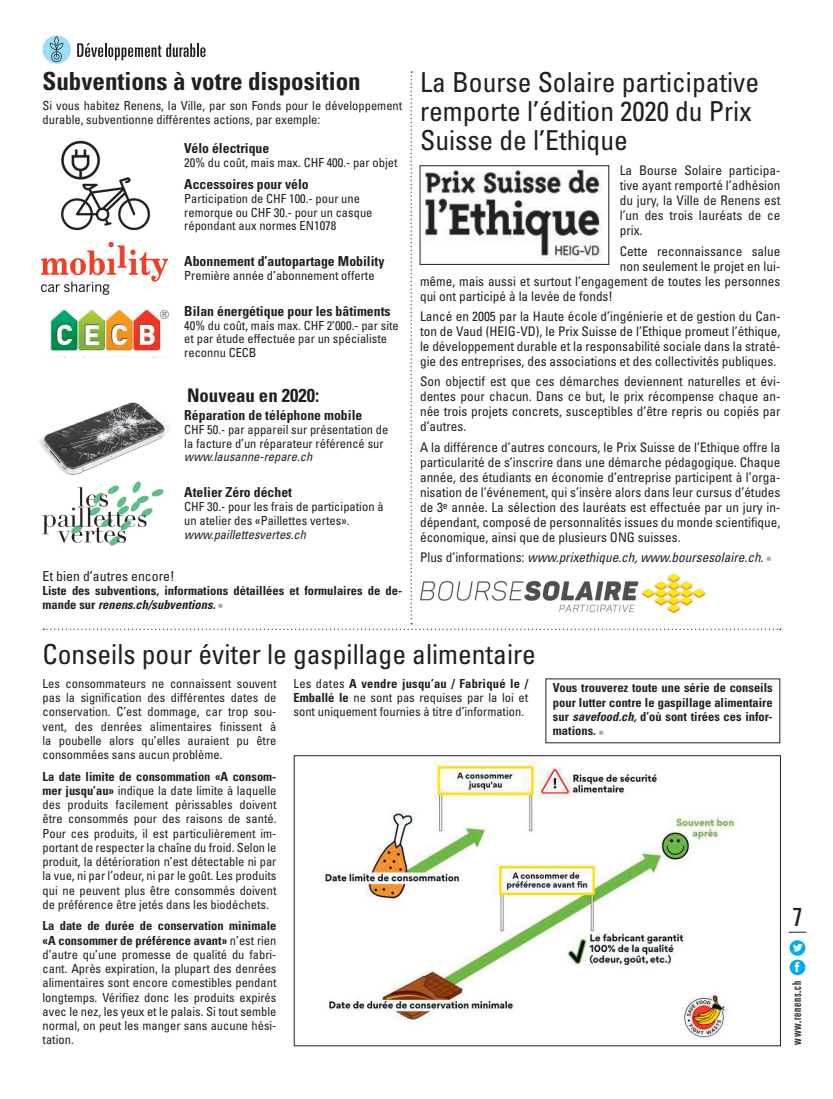
<style>
.page{position:relative;width:833px;height:1099px;background:#fff}
.page>*{position:absolute;margin:0;border:0;box-sizing:border-box;transform-origin:0 0}
.CIR_Base{font:condensed 27.5px/28.8px "Univers LT Std";color:#231f20}
.CIR_Base-2{font:700 condensed 25px "Univers LT Std";color:#231f20}
.t1{font:ultra-condensed 25px "Univers LT Std";color:#231f20}
.CIR_Base-3{font:700 condensed 18.75px "Univers LT Std";color:#231f20}
.CIR_Base-4{font:700 condensed 13.75px "Univers LT Std";color:#231f20}
.CIR_Base-5{font:condensed 13.75px "Univers LT Std";color:#231f20}
.CIR_Base-6{font:condensed 13.25px/15px "Univers LT Std";color:#231f20;text-align:justify}
.CIR_Base-7{font:italic condensed 13.25px "Univers LT Std";color:#231f20}
.CIR_Base-8{font:condensed 12.5px/14.2px "Univers LT Std";color:#231f20;text-align:justify}
.CIR_Base-9{font:700 condensed 12.5px/14.2px "Univers LT Std";color:#231f20}
.CIR_Base-10{font:italic condensed 12.5px "Univers LT Std";color:#231f20}
.t2{font:ultra-condensed 12.5px "Univers LT Std";letter-spacing:.06em;color:#231f20}
.s1{font-style:italic}
.s2{font-weight:400;font-size:14.38px;color:#a8a9ad}
.s3{font-style:normal}
.s4{font-style:normal;font-size:14.38px;color:#a8a9ad}
.s5{font-weight:700}
</style>
<div class="page">
<svg style="left:43px;top:35px;width:28px;height:29px"></svg>
<svg style="left:77px;top:43px;width:128px;height:17px"></svg>
<svg style="left:50px;top:36px;width:13px;height:26px"></svg>
<img style="left:61px;top:140px;width:90px;height:91px">
<img style="left:41px;top:241px;width:128px;height:54px">
<img style="left:50px;top:309px;width:119px;height:42px">
<img style="left:39px;top:402px;width:130px;height:73px">
<img style="left:42px;top:481px;width:122px;height:65px">
<img style="left:325px;top:758px;width:413px;height:280px">
<div style="left:294px;top:755px;width:486px;height:291px;border:1px solid #231f20"></div>
<img style="left:420px;top:573px;width:288px;height:41px">
<img style="left:424px;top:167px;width:178px;height:92px">
<div style="left:420px;top:165px;width:189px;height:100px;border:1px solid #231f20"></div>
<svg style="left:789px;top:940px;width:16px;height:15px"></svg>
<svg style="left:793px;top:943px;width:9px;height:8px"></svg>
<svg style="left:789px;top:959px;width:16px;height:16px"></svg>
<svg style="left:794px;top:961px;width:5px;height:11px"></svg>
<svg style="left:788px;top:931px;width:18px;height:1px"></svg>
<p class="CIR_Base-2" style="left:43px;top:65px;width:320px">Subventions à votre disposition</p>
<p class="CIR_Base-8" style="left:43px;top:99px;width:361px;line-height:13.8px">Si vous habitez Renens, la Ville, par son Fonds pour le développement durable, subventionne différentes actions, par exemple:</p>
<p class="CIR_Base-4" style="left:184px;top:140px;width:87px">Vélo électrique</p>
<p class="CIR_Base-8" style="left:184px;top:155px;width:215px">20% du coût, mais max. CHF 400.- par objet</p>
<p class="CIR_Base-4" style="left:184px;top:176px;width:126px">Accessoires pour vélo</p>
<p class="CIR_Base-8" style="left:184px;top:191px;width:190px;line-height:13.8px;text-align:left">Participation de CHF 100.- pour une remorque ou CHF 30.- pour un casque répondant aux normes EN1078</p>
<p class="CIR_Base-4" style="left:184px;top:253px;width:202px">Abonnement d’autopartage Mobility</p>
<p class="CIR_Base-8" style="left:184px;top:268px;width:192px">Première année d’abonnement offerte</p>
<p class="CIR_Base-4" style="left:184px;top:302px;width:208px">Bilan énergétique pour les bâtiments</p>
<p class="CIR_Base-8" style="left:184px;top:318px;width:216px;line-height:13.8px;text-align:left">40% du coût, mais max. CHF 2’000.- par site et par étude effectuée par un spécialiste reconnu CECB</p>
<p class="CIR_Base-3" style="left:187px;top:383px;width:134px">Nouveau en 2020:</p>
<p class="CIR_Base-4" style="left:184px;top:407px;width:179px">Réparation de téléphone mobile</p>
<p class="CIR_Base-8" style="left:184px;top:422px;width:206px">CHF 50.- par appareil sur présentation de</p>
<p class="CIR_Base-8" style="left:184px;top:436px;width:201px">la facture d’un réparateur référencé sur</p>
<p class="CIR_Base-10" style="left:184px;top:449px;width:129px">www.lausanne-repare.ch</p>
<p class="CIR_Base-4" style="left:184px;top:484px;width:109px">Atelier Zéro déchet</p>
<p class="CIR_Base-8" style="left:184px;top:499px;width:201px">CHF 30.- pour les frais de participation à</p>
<p class="CIR_Base-8" style="left:184px;top:513px;width:167px">un atelier des «Paillettes vertes».</p>
<p class="CIR_Base-10" style="left:184px;top:526px;width:123px">www.paillettesvertes.ch</p>
<p class="CIR_Base-5" style="left:43px;top:568px;width:134px">Et bien d’autres encore!</p>
<p class="CIR_Base-9" style="left:43px;top:584px;width:361px;line-height:13.8px">Liste des subventions, informations détaillées et formulaires de de&shy;mande sur <span class="s1">renens.ch/subventions.</span> <span class="s2">•</span></p>
<p class="CIR_Base" style="left:420px;top:67px;width:341px">La Bourse Solaire participative remporte l’édition 2020 du Prix<br>Suisse de l’Ethique</p>
<p class="CIR_Base-6" style="left:620px;top:163px;width:162px">La Bourse Solaire participa&shy;tive ayant remporté l’adhésion du jury, la Ville de Renens est l’un des trois lauréats de ce prix.</p>
<p class="CIR_Base-6" style="left:620px;top:243px;width:162px">Cette reconnaissance salue</p>
<p class="CIR_Base-6" style="left:620px;top:258px;width:162px">non seulement le projet en lui-</p>
<p class="CIR_Base-6" style="left:420px;top:273px;width:362px">même, mais aussi et surtout l’engagement de toutes les personnes</p>
<p class="CIR_Base-6" style="left:420px;top:288px;width:194px">qui ont participé à la levée de fonds!</p>
<p class="CIR_Base-6" style="left:420px;top:308px;width:362px">Lancé en 2005 par la Haute école d’ingénierie et de gestion du Can&shy;ton de Vaud (HEIG-VD), le Prix Suisse de l’Ethique promeut l’éthique, le développement durable et la responsabilité sociale dans la straté&shy;gie des entreprises, des associations et des collectivités publiques.</p>
<p class="CIR_Base-6" style="left:420px;top:374px;width:362px">Son objectif est que ces démarches deviennent naturelles et évi&shy;dentes pour chacun. Dans ce but, le prix récompense chaque an&shy;née trois projets concrets, susceptibles d’être repris ou copiés par d’autres.</p>
<p class="CIR_Base-6" style="left:420px;top:439px;width:362px">A la différence d’autres concours, le Prix Suisse de l’Ethique offre la particularité de s’inscrire dans une démarche pédagogique. Chaque année, des étudiants en économie d’entreprise participent à l’orga&shy;nisation de l’événement, qui s’insère alors dans leur cursus d’études de 3<sup>e</sup> année. La sélection des lauréats est effectuée par un jury in&shy;dépendant, composé de personnalités issues du monde scientifique, économique, ainsi que de plusieurs ONG suisses.</p>
<p class="CIR_Base-7" style="left:420px;top:549px;width:352px"><span class="s3">Plus d’informations:</span> www.prixethique.ch, www.boursesolaire.ch. <span class="s4">•</span></p>
<p class="CIR_Base" style="left:43px;top:639px;width:495px">Conseils pour éviter le gaspillage alimentaire</p>
<p class="CIR_Base-8" style="left:43px;top:676px;width:235px">Les consommateurs ne connaissent souvent pas la signification des différentes dates de conservation. C’est dommage, car trop sou&shy;vent, des denrées alimentaires finissent à la poubelle alors qu’elles auraient pu être consommées sans aucun problème.</p>
<p class="CIR_Base-8" style="left:43px;top:768px;width:235px"><span class="s5">La date limite de consommation «A consom&shy;mer jusqu’au»</span> indique la date limite à laquelle des produits facilement périssables doivent être consommés pour des raisons de santé.<br>Pour ces produits, il est particulièrement im&shy;portant de respecter la chaîne du froid. Selon le produit, la détérioration n’est détectable ni par la vue, ni par l’odeur, ni par le goût. Les produits qui ne peuvent plus être consommés doivent de préférence être jetés dans les biodéchets.</p>
<p class="CIR_Base-8" style="left:43px;top:918px;width:235px"><span class="s5">La date de durée de conservation minimale «A consommer de préférence avant»</span> n’est rien d’autre qu’une promesse de qualité du fabri&shy;cant. Après expiration, la plupart des denrées alimentaires sont encore comestibles pendant longtemps. Vérifiez donc les produits expirés avec le nez, les yeux et le palais. Si tout semble normal, on peut les manger sans aucune hési&shy;tation.</p>
<p class="CIR_Base-8" style="left:293px;top:676px;width:236px">Les dates <span class="s5">A vendre jusqu’au / Fabriqué le / Emballé le</span> ne sont pas requises par la loi et sont uniquement fournies à titre d’information.</p>
<p class="CIR_Base-9" style="left:553px;top:680px;width:221px;text-align:justify">Vous trouverez toute une série de conseils pour lutter contre le gaspillage alimentaire sur <span class="s1">savefood.ch,</span> d’où sont tirées ces infor&shy;mations. <span class="s2">•</span></p>
<p class="t1" style="left:793px;top:902px;width:11px">7</p>
<p class="t2" style="left:789px;top:1044px;width:65px;rotate:-90deg">www.renens.ch</p>
</div>
